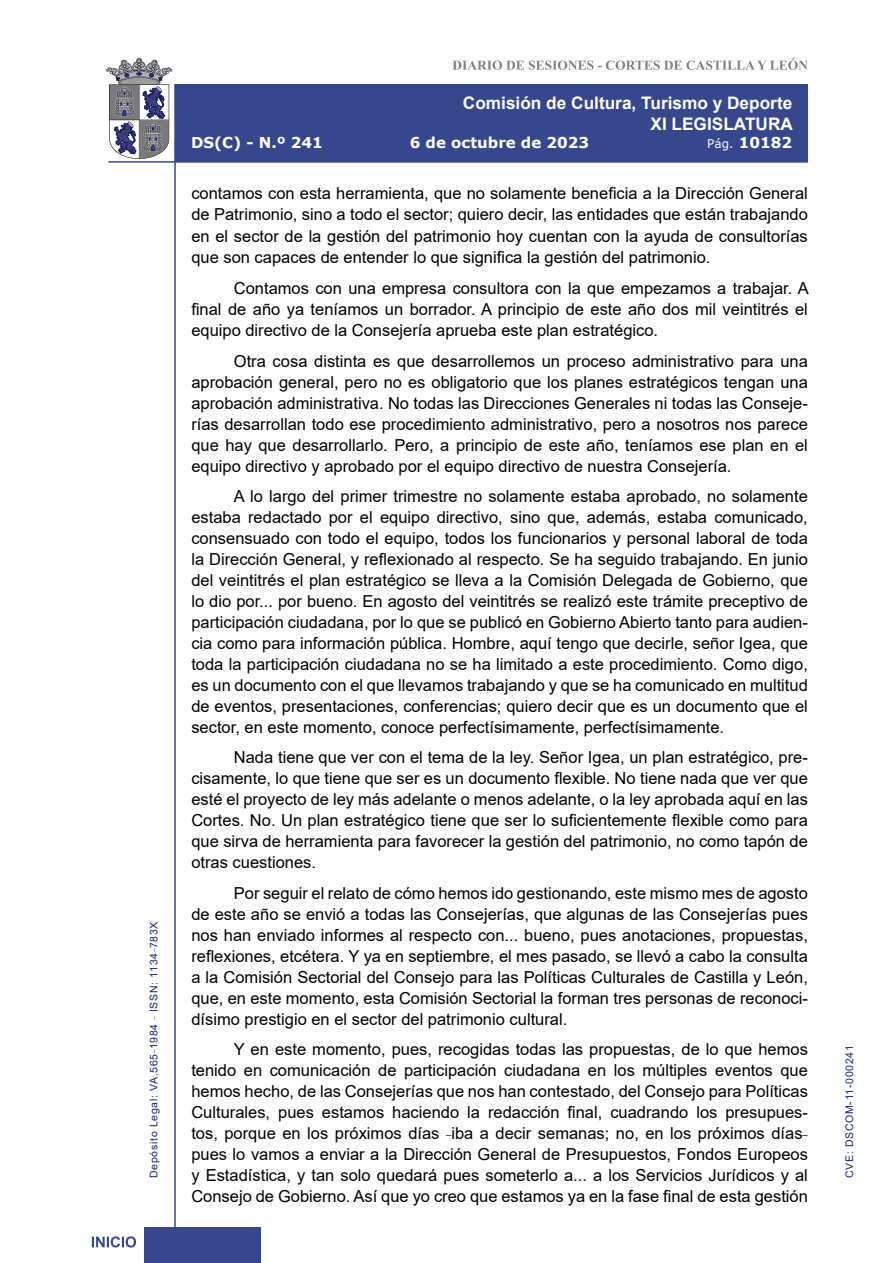
<style>
.page{position:relative;width:893px;height:1263px;background:#fff}
.page>*{position:absolute;margin:0;border:0;box-sizing:border-box;transform-origin:0 0}
.t1{font:700 17.25px/20.7px "Arial";color:#fff;text-align:right}
.t2{font:16.5px/21px "Arial";color:#000;text-align:justify}
.t3{font:700 15px "Verdana";color:#fff}
.t4{font:10.5px "Arial";letter-spacing:.065em;color:#122678}
.s1{font-weight:400;font-size:12px}
</style>
<div class="page">
<svg style="left:452px;top:58px;width:356px;height:12px"></svg>
<hr style="left:174px;top:84px;width:2px;height:1179px;background:#36478c">
<div style="left:144px;top:1227px;width:117px;height:36px;background:#36478c"></div>
<div style="left:175px;top:84px;width:633px;height:78px;background:#36478c"></div>
<hr style="left:108px;top:161px;width:700px;height:2px;background:#36478c">
<svg style="left:92px;top:1236px;width:44px;height:11px"></svg>
<svg style="left:106px;top:58px;width:66px;height:101px"></svg>
<p class="t4" style="left:146px;top:1178px;width:258px;rotate:-90deg">Depósito Legal: VA.565<sup>_</sup>1984 <sup>_</sup> ISSN: 1134<sup>_</sup>783X</p>
<p class="t1" style="left:463px;top:93px;width:332px">Comisión de Cultura, Turismo y Deporte<br>XI LEGISLATURA</p>
<p class="t3" style="left:191px;top:132px;width:133px">DS(C) - N.º 241</p>
<p class="t3" style="left:410px;top:132px;width:181px">6 de octubre de 2023</p>
<p class="t3" style="left:707px;top:132px;width:86px"><span class="s1">Pág.</span> 10182</p>
<p class="t2" style="left:191px;top:183px;width:618px">contamos con esta herramienta, que no solamente beneficia a la Dirección General de Patrimonio, sino a todo el sector; quiero decir, las entidades que están trabajando en el sector de la gestión del patrimonio hoy cuentan con la ayuda de consultorías que son capaces de entender lo que significa la gestión del patrimonio.</p>
<p class="t2" style="left:191px;top:277px;width:619px;text-indent:43px">Contamos con una empresa consultora con la que empezamos a trabajar. A final de año ya teníamos un borrador. A principio de este año dos mil veintitrés el equipo directivo de la Consejería aprueba este plan estratégico.</p>
<p class="t2" style="left:191px;top:350px;width:618px;text-indent:43px">Otra cosa distinta es que desarrollemos un proceso administrativo para una aprobación general, pero no es obligatorio que los planes estratégicos tengan una aprobación administrativa. No todas las Direcciones Generales ni todas las Conseje&shy;rías desarrollan todo ese procedimiento administrativo, pero a nosotros nos parece que hay que desarrollarlo. Pero, a principio de este año, teníamos ese plan en el equipo directivo y aprobado por el equipo directivo de nuestra Consejería.</p>
<p class="t2" style="left:191px;top:486px;width:618px;text-indent:43px">A lo largo del primer trimestre no solamente estaba aprobado, no solamente estaba redactado por el equipo directivo, sino que, además, estaba comunicado, consensuado con todo el equipo, todos los funcionarios y personal laboral de toda la Dirección General, y reflexionado al respecto. Se ha seguido trabajando. En junio del veintitrés el plan estratégico se lleva a la Comisión Delegada de Gobierno, que lo dio por... por bueno. En agosto del veintitrés se realizó este trámite preceptivo de participación ciudadana, por lo que se publicó en Gobierno Abierto tanto para audien&shy;cia como para información pública. Hombre, aquí tengo que decirle, señor Igea, que toda la participación ciudadana no se ha limitado a este procedimiento. Como digo, es un documento con el que llevamos trabajando y que se ha comunicado en multitud de eventos, presentaciones, conferencias; quiero decir que es un documento que el sector, en este momento, conoce perfectísimamente, perfectísimamente.</p>
<p class="t2" style="left:191px;top:747px;width:618px;text-indent:43px">Nada tiene que ver con el tema de la ley. Señor Igea, un plan estratégico, pre&shy;cisamente, lo que tiene que ser es un documento flexible. No tiene nada que ver que esté el proyecto de ley más adelante o menos adelante, o la ley aprobada aquí en las Cortes. No. Un plan estratégico tiene que ser lo suficientemente flexible como para que sirva de herramienta para favorecer la gestión del patrimonio, no como tapón de otras cuestiones.</p>
<p class="t2" style="left:191px;top:882px;width:618px;text-indent:43px">Por seguir el relato de cómo hemos ido gestionando, este mismo mes de agosto de este año se envió a todas las Consejerías, que algunas de las Consejerías pues nos han enviado informes al respecto con... bueno, pues anotaciones, propuestas, reflexiones, etcétera. Y ya en septiembre, el mes pasado, se llevó a cabo la consulta a la Comisión Sectorial del Consejo para las Políticas Culturales de Castilla y León, que, en este momento, esta Comisión Sectorial la forman tres personas de reconoci&shy;dísimo prestigio en el sector del patrimonio cultural.</p>
<p class="t2" style="left:191px;top:1039px;width:618px;text-indent:43px">Y en este momento, pues, recogidas todas las propuestas, de lo que hemos tenido en comunicación de participación ciudadana en los múltiples eventos que hemos hecho, de las Consejerías que nos han contestado, del Consejo para Políticas Culturales, pues estamos haciendo la redacción final, cuadrando los presupues&shy;tos, porque en los próximos días <sup>_</sup>iba a decir semanas; no, en los próximos días<sup>_ </sup>pues lo vamos a enviar a la Dirección General de Presupuestos, Fondos Europeos y Estadística, y tan solo quedará pues someterlo a... a los Servicios Jurídicos y al Consejo de Gobierno. Así que yo creo que estamos ya en la fase final de esta gestión</p>
<p class="t4" style="left:842px;top:1178px;width:134px;rotate:-90deg">CVE: DSCOM-11-000241</p>
</div>
